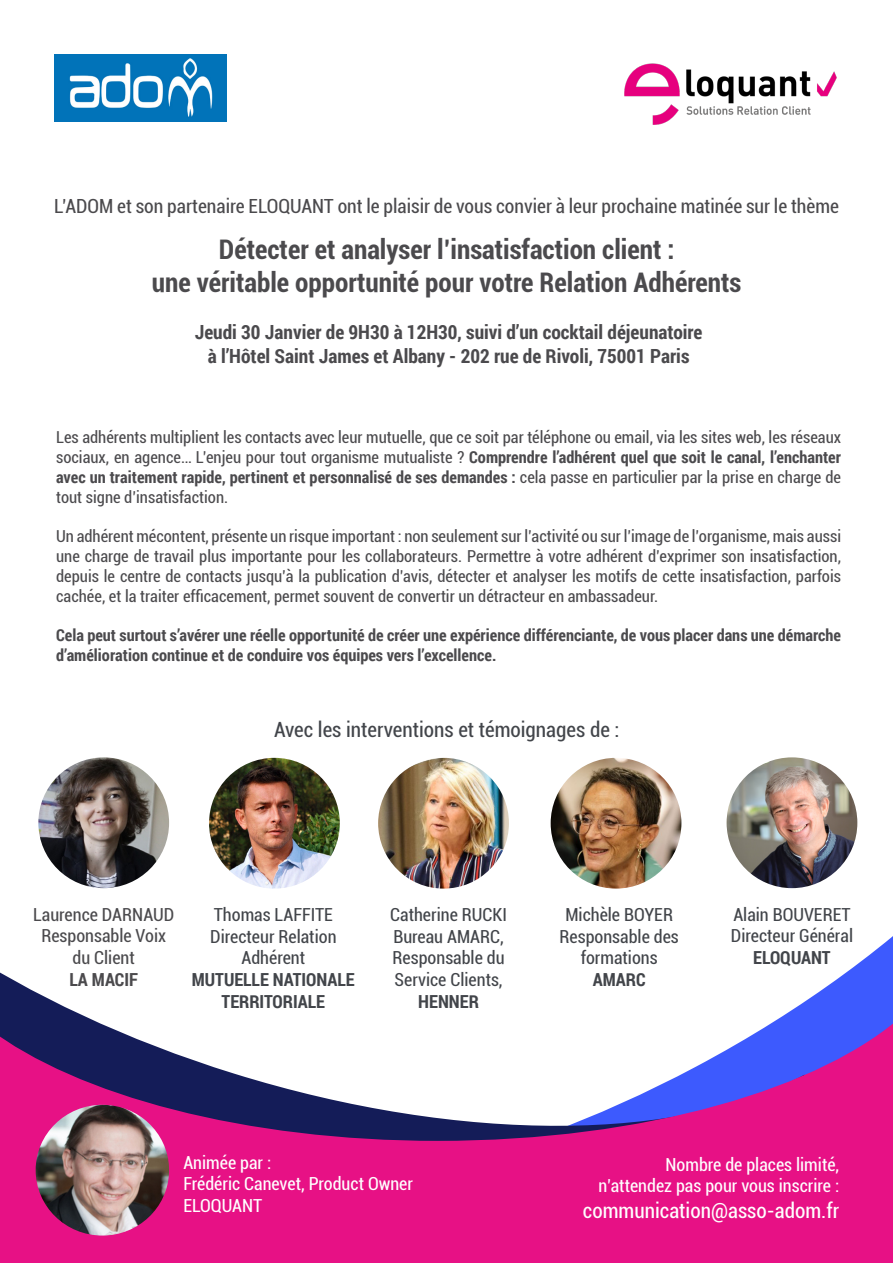
<style>
.page{position:relative;width:893px;height:1263px;background:#fff}
.page>*{position:absolute;margin:0;border:0;box-sizing:border-box;transform-origin:0 0}
.t1{font:700 condensed 27px "Roboto";color:#4b4a4d}
.t2{font:condensed 21px "Roboto";color:#42454a}
.t3{font:condensed 21px "Roboto";color:#fff}
.t4{font:700 19.5px "Roboto Condensed";color:#4b4a4d}
.t5{font:condensed 19.5px "Roboto";color:#4b4a4d}
.t6{font:condensed 18px "Roboto";color:#42454a}
.t7{font:condensed 18px "Roboto";color:#fff}
.t8{font:700 18px/21.6px "Roboto Condensed";color:#42454a;text-align:center}
.t9{font:condensed 18px "Roboto";color:#4b4a4d}
.t10{font:700 18px "Roboto Condensed";color:#4b4a4d}
.t11{font:condensed 16.5px/19.8px "Roboto";color:#4b4a4d;text-align:justify}
.t12{font:700 16.5px/19.8px "Roboto Condensed";color:#4b4a4d}
.s1{font-family:"Roboto Condensed";font-weight:700;font-stretch:normal}
</style>
<div class="page">
<svg style="left:229px;top:757px;width:664px;height:256px"></svg>
<svg style="left:0;top:776px;width:804px;height:237px"></svg>
<svg style="left:0;top:1013px;width:893px;height:250px;fill:#e71185"></svg>
<img style="left:38px;top:757px;width:131px;height:131px;border-radius:65px">
<img style="left:36px;top:1105px;width:133px;height:130px">
<img style="left:209px;top:758px;width:131px;height:130px;border-radius:65px">
<img style="left:551px;top:758px;width:130px;height:130px;border-radius:65px">
<img style="left:727px;top:757px;width:130px;height:131px;border-radius:65px">
<img style="left:378px;top:758px;width:131px;height:130px;border-radius:65px">
<img style="left:54px;top:54px;width:172px;height:68px">
<img style="left:624px;top:63px;width:213px;height:62px">
<p class="t5" style="left:54px;top:192px;width:786px">L’ADOM et son partenaire ELOQUANT ont le plaisir de vous convier à leur prochaine matinée sur le thème</p>
<p class="t1" style="left:219px;top:231px;width:457px">Détecter et analyser l’insatisfaction client :</p>
<p class="t1" style="left:152px;top:263px;width:591px">une véritable opportunité pour votre Relation Adhérents</p>
<p class="t4" style="left:195px;top:319px;width:509px">Jeudi 30 Janvier de 9H30 à 12H30, suivi d’un cocktail déjeunatoire</p>
<p class="t4" style="left:208px;top:342px;width:483px">à l’Hôtel Saint James et Albany - 202 rue de Rivoli, 75001 Paris</p>
<p class="t11" style="left:56px;top:427px;width:786px">Les adhérents multiplient les contacts avec leur mutuelle, que ce soit par téléphone ou email, via les sites web, les réseaux sociaux, en agence… L’enjeu pour tout organisme mutualiste ? <span class="s1">Comprendre l’adhérent quel que soit le canal, l’enchanter avec un traitement rapide, pertinent et personnalisé de ses demandes :</span> cela passe en particulier par la prise en charge de tout signe d’insatisfaction.</p>
<p class="t11" style="left:56px;top:526px;width:786px">Un adhérent mécontent, présente un risque important : non seulement sur l’activité ou sur l’image de l’organisme, mais aussi une charge de travail plus importante pour les collaborateurs. Permettre à votre adhérent d’exprimer son insatisfaction, depuis le centre de contacts jusqu’à la publication d’avis, détecter et analyser les motifs de cette insatisfaction, parfois cachée, et la traiter efficacement, permet souvent de convertir un détracteur en ambassadeur.</p>
<p class="t12" style="left:56px;top:625px;width:786px">Cela peut surtout s’avérer une réelle opportunité de créer une expérience différenciante, de vous placer dans une démarche d’amélioration continue et de conduire vos équipes vers l’excellence.</p>
<p class="t2" style="left:274px;top:715px;width:347px">Avec les interventions et témoignages de :</p>
<p class="t9" style="left:33px;top:902px;width:143px">Laurence DARNAUD</p>
<p class="t9" style="left:41px;top:923px;width:126px">Responsable Voix</p>
<p class="t9" style="left:73px;top:945px;width:64px">du Client</p>
<p class="t10" style="left:69px;top:966px;width:70px">LA MACIF</p>
<p class="t6" style="left:214px;top:902px;width:121px">Thomas LAFFITE</p>
<p class="t6" style="left:210px;top:924px;width:128px">Directeur Relation</p>
<p class="t6" style="left:242px;top:945px;width:65px">Adhérent</p>
<p class="t8" style="left:192px;top:968px;width:164px">MUTUELLE NATIONALE<br>TERRITORIALE</p>
<p class="t6" style="left:390px;top:902px;width:118px">Catherine RUCKI</p>
<p class="t6" style="left:393px;top:924px;width:112px">Bureau AMARC,</p>
<p class="t6" style="left:393px;top:945px;width:113px">Responsable du</p>
<p class="t6" style="left:395px;top:967px;width:110px">Service Clients,</p>
<p class="t8" style="left:418px;top:990px;width:62px">HENNER</p>
<p class="t6" style="left:565px;top:902px;width:109px">Michèle BOYER</p>
<p class="t6" style="left:560px;top:924px;width:121px">Responsable des</p>
<p class="t6" style="left:581px;top:945px;width:78px">formations</p>
<p class="t8" style="left:593px;top:968px;width:54px">AMARC</p>
<p class="t6" style="left:733px;top:902px;width:119px">Alain BOUVERET</p>
<p class="t6" style="left:731px;top:923px;width:124px">Directeur Général</p>
<p class="t8" style="left:753px;top:946px;width:79px">ELOQUANT</p>
<p class="t7" style="left:183px;top:1150px;width:89px">Animée par :</p>
<p class="t7" style="left:183px;top:1171px;width:231px">Frédéric Canevet, Product Owner</p>
<p class="t7" style="left:183px;top:1193px;width:80px">ELOQUANT</p>
<p class="t7" style="left:665px;top:1152px;width:175px">Nombre de places limité,</p>
<p class="t7" style="left:598px;top:1173px;width:242px">n’attendez pas pour vous inscrire :</p>
<p class="t3" style="left:583px;top:1195px;width:258px">communication@asso-adom.fr</p>
</div>
